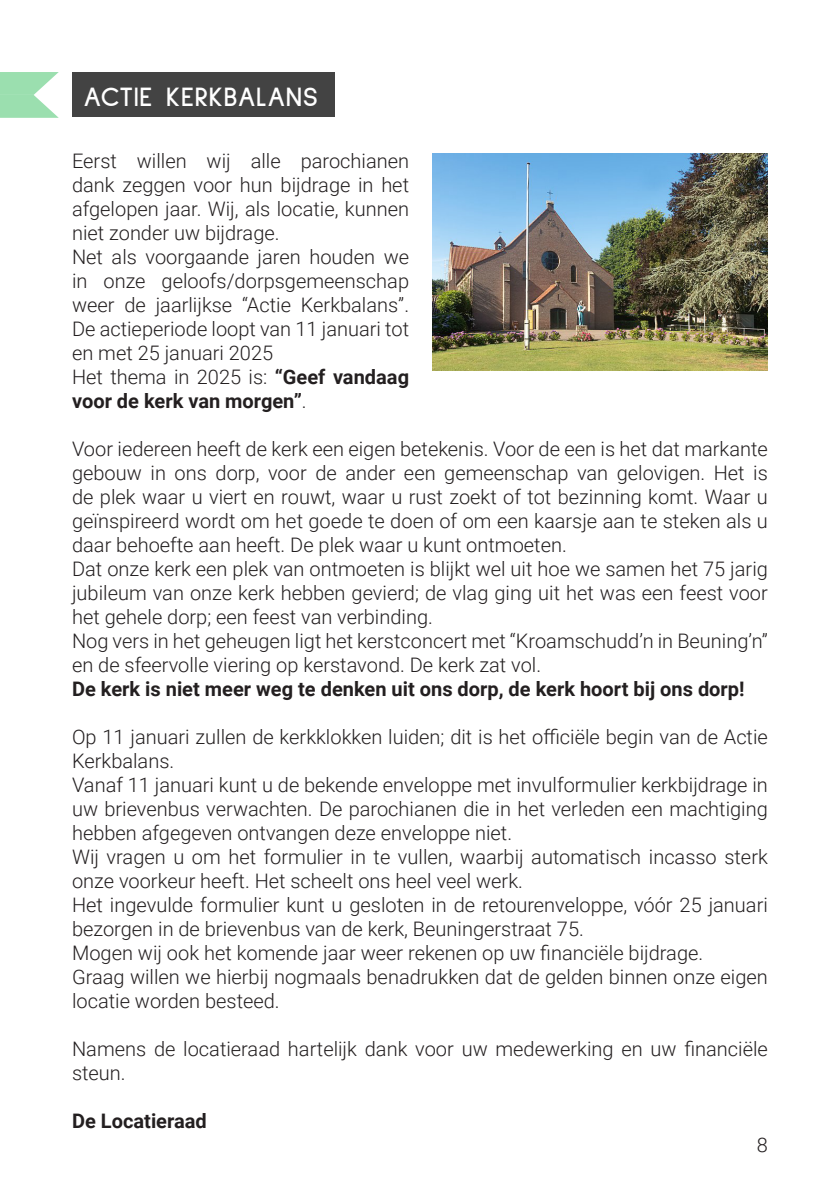
<style>
.page{position:relative;width:840px;height:1191px;background:#fff}
.page>*{position:absolute;margin:0;border:0;box-sizing:border-box;transform-origin:0 0}
.Titels{font:700 28px "Sulphur Point";letter-spacing:.02em;color:#fff}
.Basis_Tekst{font:300 20px/24px "Roboto";color:#231f20}
.Basis_Tekst-2{font:700 20px/24px "Roboto";color:#231f20}
.s1{font-weight:300}
</style>
<div class="page">
<div style="left:72px;top:72px;width:262px;height:45px;background:#434343"></div>
<svg style="left:0;top:72px;width:59px;height:46px"></svg>
<img style="left:432px;top:153px;width:335px;height:217px">
<p class="Titels" style="left:83px;top:81px;width:236px">ACTIE KERKBALANS</p>
<p class="Basis_Tekst" style="left:72px;top:148px;width:338px;text-align:justify">Eerst willen wij alle parochianen dank zeggen voor hun bijdrage in het afgelopen jaar. Wij, als locatie, kunnen niet zonder uw bijdrage.</p>
<p class="Basis_Tekst" style="left:72px;top:244px;width:338px;text-align:justify">Net als voorgaande jaren houden we in onze geloofs/dorpsgemeenschap weer de jaarlijkse “Actie Kerkbalans”.<br>De actieperiode loopt van 11 januari tot en met 25 januari 2025</p>
<p class="Basis_Tekst-2" style="left:72px;top:364px;width:338px"><span class="s1">Het thema in 2025 is:</span> “Geef vandaag voor de kerk van morgen”<span class="s1">.</span></p>
<p class="Basis_Tekst" style="left:72px;top:436px;width:697px;text-align:justify">Voor iedereen heeft de kerk een eigen betekenis. Voor de een is het dat markante gebouw in ons dorp, voor de ander een gemeenschap van gelovigen. Het is de plek waar u viert en rouwt, waar u rust zoekt of tot bezinning komt. Waar u geïnspireerd wordt om het goede te doen of om een kaarsje aan te steken als u daar behoefte aan heeft. De plek waar u kunt ontmoeten.</p>
<p class="Basis_Tekst" style="left:72px;top:556px;width:697px;text-align:justify">Dat onze kerk een plek van ontmoeten is blijkt wel uit hoe we samen het 75 jarig jubileum van onze kerk hebben gevierd; de vlag ging uit het was een feest voor het gehele dorp; een feest van verbinding.</p>
<p class="Basis_Tekst" style="left:72px;top:628px;width:697px">Nog vers in het geheugen ligt het kerstconcert met “Kroamschudd’n in Beuning’n” en de sfeervolle viering op kerstavond. De kerk zat vol.</p>
<p class="Basis_Tekst-2" style="left:72px;top:676px;width:673px">De kerk is niet meer weg te denken uit ons dorp, de kerk hoort bij ons dorp!</p>
<p class="Basis_Tekst" style="left:72px;top:724px;width:697px">Op 11 januari zullen de kerkklokken luiden; dit is het officiële begin van de Actie<br>Kerkbalans.</p>
<p class="Basis_Tekst" style="left:72px;top:772px;width:697px;text-align:justify">Vanaf 11 januari kunt u de bekende enveloppe met invulformulier kerkbijdrage in uw brievenbus verwachten. De parochianen die in het verleden een machtiging hebben afgegeven ontvangen deze enveloppe niet.</p>
<p class="Basis_Tekst" style="left:72px;top:844px;width:697px">Wij vragen u om het formulier in te vullen, waarbij automatisch incasso sterk onze voorkeur heeft. Het scheelt ons heel veel werk.</p>
<p class="Basis_Tekst" style="left:72px;top:892px;width:697px">Het ingevulde formulier kunt u gesloten in de retourenveloppe, vóór 25 januari bezorgen in de brievenbus van de kerk, Beuningerstraat 75.</p>
<p class="Basis_Tekst" style="left:72px;top:940px;width:632px">Mogen wij ook het komende jaar weer rekenen op uw financiële bijdrage.</p>
<p class="Basis_Tekst" style="left:72px;top:964px;width:697px">Graag willen we hierbij nogmaals benadrukken dat de gelden binnen onze eigen locatie worden besteed.</p>
<p class="Basis_Tekst" style="left:72px;top:1036px;width:697px">Namens de locatieraad hartelijk dank voor uw medewerking en uw financiële steun.</p>
<p class="Basis_Tekst-2" style="left:72px;top:1108px;width:136px">De Locatieraad</p>
<p class="Basis_Tekst" style="left:756px;top:1132px;width:13px">8</p>
</div>
